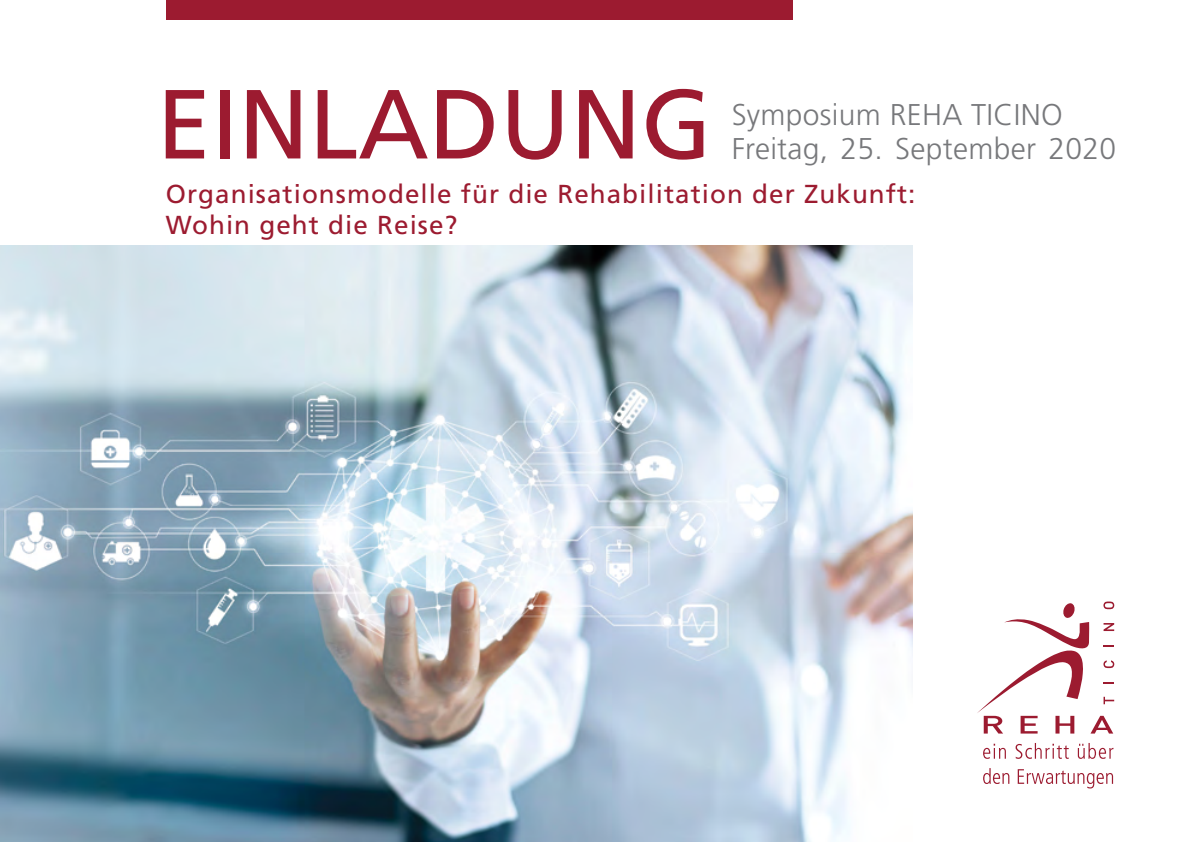
<style>
.page{position:relative;width:1191px;height:842px;background:#fff}
.page>*{position:absolute;margin:0;border:0;box-sizing:border-box;transform-origin:0 0}
.t1{font:98px "Frutiger";color:#9c1b30}
.t2{font:300 30px "Frutiger";letter-spacing:.01em;color:#77787b}
.t3{font:26px "Frutiger";letter-spacing:.04em;color:#9c1b30}
</style>
<div class="page">
<div style="left:166px;top:0;width:626px;height:20px;background:#9c1b30"></div>
<svg style="left:977px;top:601px;width:137px;height:132px"></svg>
<svg style="left:983px;top:744px;width:23px;height:15px"></svg>
<svg style="left:1015px;top:743px;width:53px;height:16px"></svg>
<svg style="left:1077px;top:743px;width:36px;height:16px"></svg>
<svg style="left:983px;top:768px;width:26px;height:16px"></svg>
<svg style="left:1017px;top:769px;width:96px;height:19px"></svg>
<img style="left:0;top:246px;width:912px;height:596px">
<p class="t1" style="left:156px;top:67px;width:557px">EINLADUNG</p>
<p class="t2" style="left:731px;top:97px;width:333px">Symposium REHA TICINO</p>
<p class="t2" style="left:731px;top:131px;width:386px">Freitag, 25. September 2020</p>
<p class="t3" style="left:166px;top:179px;width:751px">Organisationsmodelle für die Rehabilitation der Zukunft:</p>
<p class="t3" style="left:166px;top:210px;width:293px">Wohin geht die Reise?</p>
</div>
